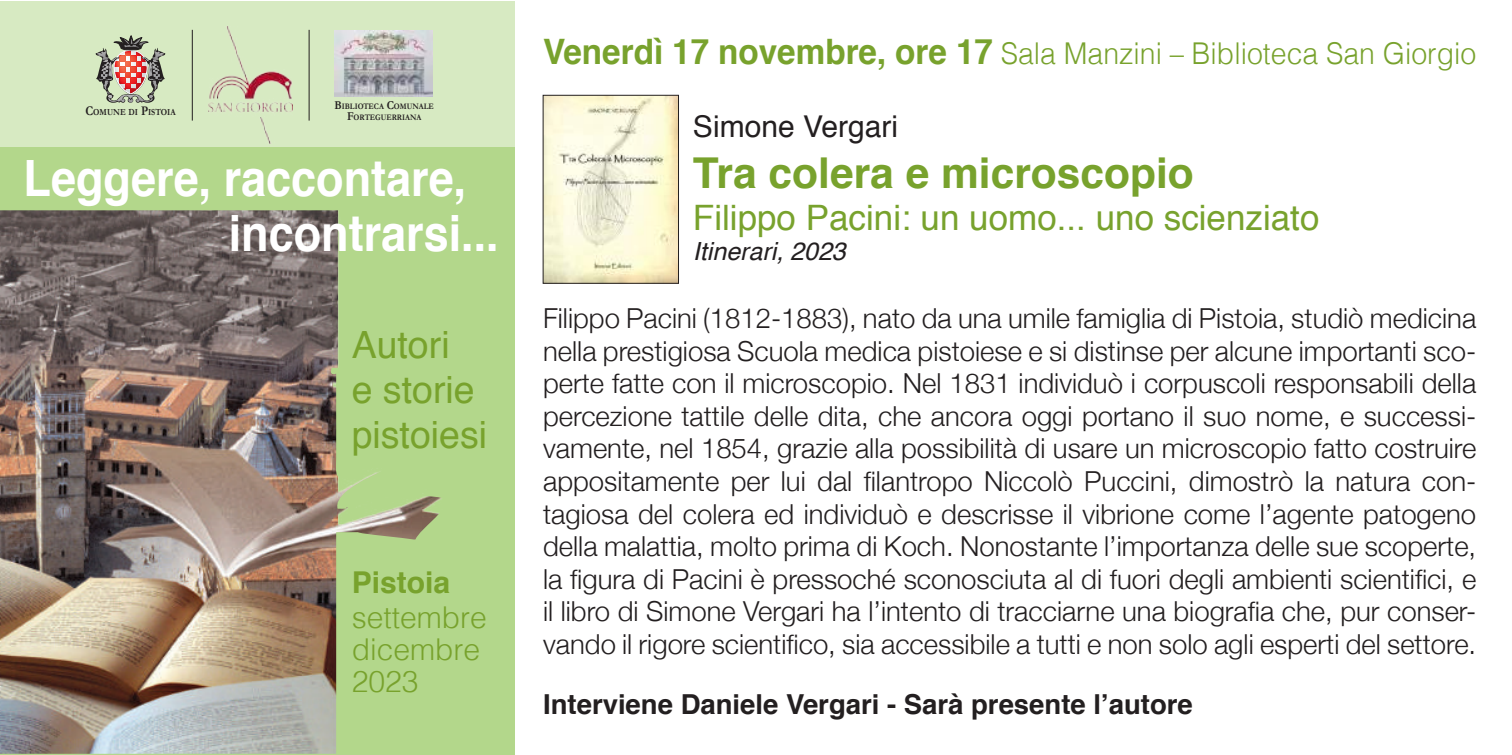
<style>
.page{position:relative;width:1512px;height:755px;background:#fff}
.page>*{position:absolute;margin:0;border:0;box-sizing:border-box;transform-origin:0 0}
.t1{font:700 50px/55px "Helvetica";color:#fff;scale:.9 1}
.t2{font:700 42.5px "Helvetica";color:#78a22d}
.t3{font:37.5px/45px "Helvetica";color:#78a22d}
.t4{font:35px "Helvetica";color:#78a22d}
.t5{font:300 30px "Helvetica";color:#78a22d;scale:.95 1}
.t6{font:300 30px/31.8px "Helvetica";color:#78a22d}
.t7{font:30px "Helvetica";color:#231f20}
.t8{font:700 30px "Helvetica";color:#78a22d}
.t9{font:300 27.5px/32.5px "Helvetica Neue";color:#231f20;text-align:justify}
.t10{font:700 27.5px "Helvetica";color:#231f20}
.t11{font:italic 25px "Helvetica";color:#231f20}
.t12{font:700 9.25px "Garamond";color:#231f20;scale:.87 1}
.t13{font:700 8.5px/10.8px "Garamond";color:#231f20;text-align:center;scale:.89 1}
.s1{font-size:13.25px}
.s2{font-size:12px}
.s3{font-weight:700;font-size:35px}
</style>
<div class="page">
<div style="left:0;top:1px;width:515px;height:753px;background:#b3d78b"></div>
<div style="left:0;top:0;width:527px;height:147px;background:#d7eac2"></div>
<img style="left:0;top:210px;width:442px;height:543px">
<img style="left:334px;top:31px;width:98px;height:66px">
<hr style="left:192px;top:30px;width:1px;height:90px;background:#231f20">
<hr style="left:309px;top:30px;width:1px;height:90px;background:#231f20">
<svg style="left:96px;top:36px;width:69px;height:67px"></svg>
<img style="left:209px;top:27px;width:83px;height:116px">
<img style="left:545px;top:97px;width:132px;height:184px">
<div style="left:543px;top:95px;width:136px;height:188px;border:1px solid #231f20"></div>
<p class="t12" style="left:85px;top:105px;width:105px"><span class="s1">C</span>OMUNE DI <span class="s1">P</span>ISTOIA</p>
<p class="t13" style="left:335px;top:101px;width:113px"><span class="s2">B</span>IBLIOTECA <span class="s2">C</span>OMUNALE<br><span class="s2">F</span>ORTEGUERRIANA</p>
<h1 class="t1" style="left:229px;top:151px;width:302px;text-indent:-205px">Leggere, raccontare, incontrarsi...</h1>
<h3 class="t3" style="left:352px;top:323px;width:137px">Autori<br>e storie pistoiesi</h3>
<p class="t8" style="left:352px;top:557px;width:100px">Pistoia</p>
<p class="t6" style="left:352px;top:599px;width:137px">settembre dicembre<br>2023</p>
<p class="t5" style="left:543px;top:28px;width:984px"><span class="s3">Venerdì 17 novembre, ore 17</span> Sala Manzini – Biblioteca San Giorgio</p>
<p class="t7" style="left:693px;top:103px;width:207px">Simone Vergari</p>
<h2 class="t2" style="left:693px;top:138px;width:502px">Tra colera e microscopio</h2>
<p class="t4" style="left:693px;top:190px;width:628px">Filippo Pacini: un uomo... uno scienziato</p>
<p class="t11" style="left:693px;top:231px;width:154px">Itinerari, 2023</p>
<p class="t9" style="left:543px;top:300px;width:935px">Filippo Pacini (1812-1883), nato da una umile famiglia di Pistoia, studiò medicina nella prestigiosa Scuola medica pistoiese e si distinse per alcune importanti sco&shy;perte fatte con il microscopio. Nel 1831 individuò i corpuscoli responsabili della percezione tattile delle dita, che ancora oggi portano il suo nome, e successi&shy;vamente, nel 1854, grazie alla possibilità di usare un microscopio fatto costruire appositamente per lui dal filantropo Niccolò Puccini, dimostrò la natura con&shy;tagiosa del colera ed individuò e descrisse il vibrione come l’agente patogeno della malattia, molto prima di Koch. Nonostante l’importanza delle sue scoperte, la figura di Pacini è pressoché sconosciuta al di fuori degli ambienti scientifici, e il libro di Simone Vergari ha l’intento di tracciarne una biografia che, pur conser&shy;vando il rigore scientifico, sia accessibile a tutti e non solo agli esperti del settore.</p>
<p class="t10" style="left:543px;top:681px;width:651px">Interviene Daniele Vergari - Sarà presente l’autore</p>
</div>
